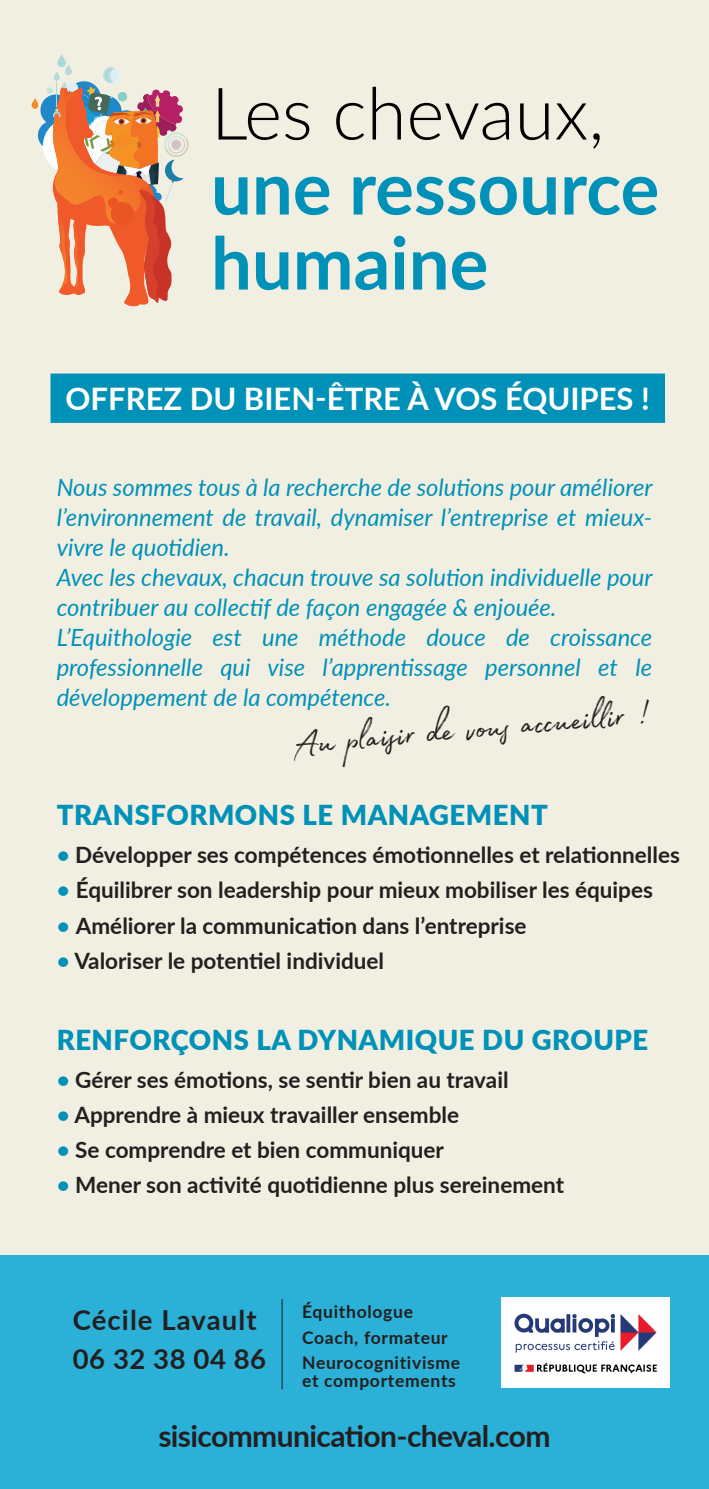
<style>
.page{position:relative;width:709px;height:1489px;background:#fff}
.page>*{position:absolute;margin:0;border:0;box-sizing:border-box;transform-origin:0 0}
.t1{font:700 72.5px/75px "Lato";color:#0091b9}
.t2{font:300 72.5px "Lato";color:#000}
.t3{font:45px "Madelyn";color:#231f20}
.t4{font:700 31px "Lato";color:#fff}
.t5{font:700 30px "Lato";letter-spacing:-.02em;color:#231f20}
.t6{font:900 27.5px "Lato";letter-spacing:.02em;color:#0091b9}
.t7{font:700 27.5px/39.2px "Lato";letter-spacing:.03em;color:#231f20}
.t8{font:italic 23.75px/30px "Lato";color:#0091b9}
.t9{font:700 22.5px "Lato";color:#231f20}
.t10{font:700 17.5px/25.8px "Lato";letter-spacing:.04em;color:#231f20}
.s1{color:#0091b9}
</style>
<div class="page">
<div style="left:0;top:0;width:709px;height:1488px;background:#f1efe2"></div>
<svg style="left:32px;top:54px;width:157px;height:253px"></svg>
<div style="left:0;top:1254px;width:709px;height:234px;background:#2bb0d7"></div>
<hr style="left:281px;top:1298px;width:1px;height:91px;background:#231f20">
<div style="left:50px;top:373px;width:615px;height:50px;background:#0091b9"></div>
<img style="left:501px;top:1297px;width:168px;height:90px">
<h1 class="t2" style="left:211px;top:63px;width:395px">Les chevaux,</h1>
<h1 class="t1" style="left:211px;top:147px;width:450px">une ressource humaine</h1>
<h3 class="t4" style="left:66px;top:376px;width:391px">Offrez du bien-être à vos</h3>
<h3 class="t4" style="left:505px;top:376px;width:146px">équipes !</h3>
<p class="t8" style="left:57px;top:471px;width:597px">Nous sommes tous à la recherche de solutions pour améliorer l’environnement de travail, dynamiser l’entreprise et mieux&shy;vivre le quotidien.<br>Avec les chevaux, chacun trouve sa solution individuelle pour contribuer au collectif de façon engagée &amp; enjouée.<br>L’Equithologie est une méthode douce de croissance professionnelle qui vise l’apprentissage personnel et le développement de la compétence.</p>
<h2 class="t3" style="left:288px;top:710px;width:360px;rotate:-5deg">Au plaisir de vous accueillir !</h2>
<p class="t6" style="left:57px;top:794px;width:492px">TRANSFORMONS LE MANAGEMENT</p>
<p class="t9" style="left:57px;top:838px;width:624px"><span class="s1">•</span> Développer ses compétences émotionnelles et relationnelles</p>
<p class="t9" style="left:57px;top:873px;width:597px"><span class="s1">•</span> Équilibrer son leadership pour mieux mobiliser les équipes</p>
<p class="t9" style="left:57px;top:908px;width:471px"><span class="s1">•</span> Améliorer la communication dans l’entreprise</p>
<p class="t9" style="left:57px;top:943px;width:329px"><span class="s1">•</span> Valoriser le potentiel individuel</p>
<p class="t6" style="left:57px;top:1018px;width:593px">RENFORÇONS LA DYNAMIQUE DU GROUPE</p>
<p class="t9" style="left:57px;top:1062px;width:453px"><span class="s1">•</span> Gérer ses émotions, se sentir bien au travail</p>
<p class="t9" style="left:57px;top:1097px;width:404px"><span class="s1">•</span> Apprendre à mieux travailler ensemble</p>
<p class="t9" style="left:57px;top:1132px;width:389px"><span class="s1">•</span> Se comprendre et bien communiquer</p>
<p class="t9" style="left:57px;top:1168px;width:509px"><span class="s1">•</span> Mener son activité quotidienne plus sereinement</p>
<p class="t7" style="left:73px;top:1299px;width:195px">Cécile Lavault<br>06 32 38 04 86</p>
<p class="t10" style="left:302px;top:1297px;width:160px">Équithologue<br>Coach, formateur<br>Neurocognitivisme</p>
<p class="t10" style="left:302px;top:1366px;width:155px">et comportements</p>
<p class="t5" style="left:158px;top:1413px;width:393px">sisicommunication-cheval.com</p>
</div>
